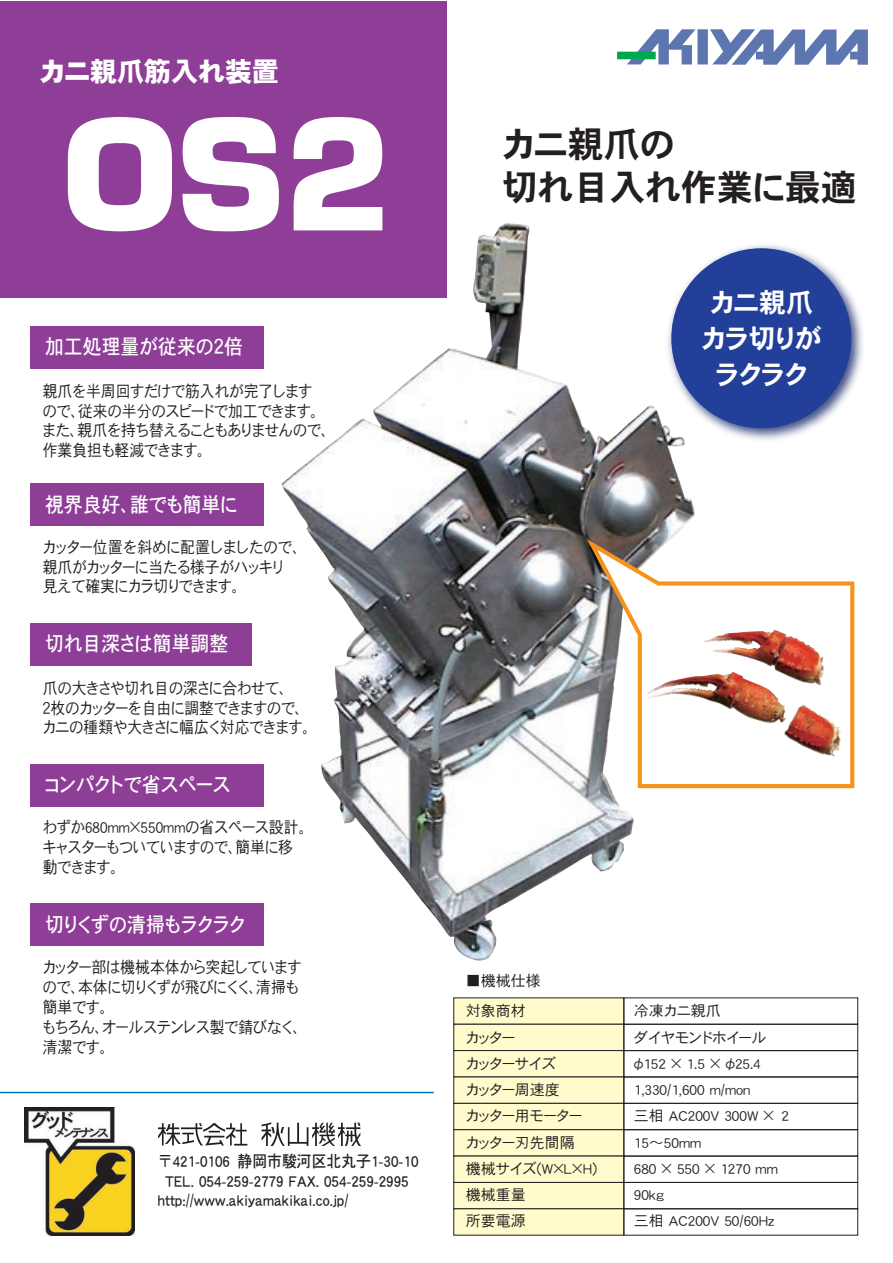
<style>
.page{position:relative;width:893px;height:1263px;background:#fff}
.page>*{position:absolute;margin:0;border:0;box-sizing:border-box;transform-origin:0 0}
.t1{font:700 150px "Eurostile";color:#fff}
.t2{font:36px/43.2px "DFHS Gothic Std W7";letter-spacing:-.01em;color:#231f20}
.t3{font:27px/36px "DFHS Gothic Std W7";letter-spacing:-.13em;color:#fff;text-align:center}
.t4{font:27px "DFHS Gothic Std W9";color:#fff}
.t5{font:21px "DFHS Gothic Std W5";color:#fff;scale:.9 1}
.t6{font:21px "DFHS Gothic Std W5";letter-spacing:-.135em;color:#fff;scale:.9 1}
.t7{font:21px "DFHS Gothic Std W5";letter-spacing:-.095em;color:#fff;scale:.9 1}
.t8{font:21px "DFHS Gothic Std W5";letter-spacing:-.01em;color:#fff;scale:.9 1}
.t9{font:16.5px/19.8px "DFHS Gothic Std W3";letter-spacing:-.065em;color:#231f20;scale:.9 1}
.t10{font:16.5px "DFHS Gothic Std W5";color:#231f20;scale:.9 1}
.t11{font:16.5px "DFHS Gothic Std W3";letter-spacing:-.04em;color:#231f20;scale:.9 1}
.t12{font:15px/26.2px "DFHS Gothic Std W3";color:#231f20}
.t13{font:15px/26.2px "DFHS Gothic Std W3";letter-spacing:-.08em;color:#231f20}
</style>
<div class="page">
<img style="left:24px;top:1108px;width:110px;height:127px">
<hr style="left:0;top:1092px;width:434px;height:1px;background:#0072bc">
<img style="left:617px;top:29px;width:251px;height:36px">
<img style="left:158px;top:1122px;width:203px;height:24px">
<div style="left:0;top:1px;width:446px;height:296px;background:#8f3e97"></div>
<img style="left:281px;top:227px;width:414px;height:734px">
<img style="left:662px;top:238px;width:201px;height:209px">
<div style="left:671px;top:248px;width:180px;height:180px;background:#223f99;border-radius:50%"></div>
<div style="left:30px;top:764px;width:234px;height:42px;background:#8f3e97"></div>
<div style="left:30px;top:326px;width:234px;height:42px;background:#8f3e97"></div>
<div style="left:30px;top:903px;width:234px;height:43px;background:#8f3e97"></div>
<div style="left:30px;top:483px;width:234px;height:43px;background:#8f3e97"></div>
<div style="left:30px;top:623px;width:221px;height:42px;background:#8f3e97"></div>
<div style="left:453px;top:997px;width:171px;height:27px;background:#fffbcc"></div>
<div style="left:453px;top:1024px;width:171px;height:27px;background:#fffbcc;border:1px solid #231f20"></div>
<div style="left:623px;top:1024px;width:235px;height:27px;border:1px solid #231f20"></div>
<div style="left:453px;top:1050px;width:171px;height:27px;background:#fffbcc;border:1px solid #231f20"></div>
<div style="left:623px;top:1050px;width:235px;height:27px;border:1px solid #231f20"></div>
<div style="left:453px;top:1076px;width:171px;height:28px;background:#fffbcc;border:1px solid #231f20"></div>
<div style="left:623px;top:1076px;width:235px;height:28px;border:1px solid #231f20"></div>
<div style="left:453px;top:1103px;width:171px;height:27px;background:#fffbcc;border:1px solid #231f20"></div>
<div style="left:623px;top:1103px;width:235px;height:27px;border:1px solid #231f20"></div>
<div style="left:453px;top:1129px;width:171px;height:27px;background:#fffbcc;border:1px solid #231f20"></div>
<div style="left:623px;top:1129px;width:235px;height:27px;border:1px solid #231f20"></div>
<div style="left:453px;top:1156px;width:171px;height:27px;background:#fffbcc"></div>
<div style="left:623px;top:1156px;width:235px;height:27px;border:1px solid #231f20"></div>
<div style="left:453px;top:1182px;width:171px;height:27px;background:#fffbcc;border:1px solid #231f20"></div>
<div style="left:623px;top:1182px;width:235px;height:27px;border:1px solid #231f20"></div>
<div style="left:453px;top:1208px;width:171px;height:27px;background:#fffbcc;border:1px solid #231f20"></div>
<div style="left:623px;top:1208px;width:235px;height:27px;border:1px solid #231f20"></div>
<svg style="left:586px;top:539px;width:269px;height:251px"></svg>
<img style="left:646px;top:630px;width:179px;height:65px">
<h3 class="t4" style="left:39px;top:57px;width:241px">カニ親爪筋入れ装置</h3>
<h1 class="t1" style="left:63px;top:82px;width:331px">OS2</h1>
<p class="t5" style="left:45px;top:335px;width:221px">加工処理量が従来の２倍</p>
<p class="t11" style="left:43px;top:382px;width:302px">親爪を半周回すだけで筋入れが完了します</p>
<p class="t9" style="left:42px;top:400px;width:328px">ので、従来の半分のスピードで加工できます。また、親爪を持ち替えることもありませんので、作業負担も軽減できます。</p>
<p class="t8" style="left:45px;top:493px;width:216px">視界良好、誰でも簡単に</p>
<p class="t9" style="left:42px;top:537px;width:296px">カッター位置を斜めに配置しましたので、親爪がカッターに当たる様子がハッキリ<br>見えて確実にカラ切りできます。</p>
<p class="t5" style="left:45px;top:632px;width:205px">切れ目深さは簡単調整</p>
<p class="t9" style="left:39px;top:678px;width:310px">爪の大きさや切れ目の深さに合わせて、<br>２枚のカッターを自由に調整できますので、カニの種類や大きさに幅広く対応できます。</p>
<p class="t7" style="left:43px;top:773px;width:211px">コンパクトで省スペース</p>
<p class="t9" style="left:42px;top:817px;width:303px">わずか680mm×550mmの省スペース設計。キャスターもついていますので、簡単に移<br>動できます。</p>
<p class="t6" style="left:45px;top:913px;width:226px">切りくずの清掃もラクラク</p>
<p class="t9" style="left:41px;top:957px;width:297px">カッター部は機械本体から突起していますので、本体に切りくずが飛びにくく、清掃も簡単です。<br>もちろん、オールステンレス製で錆びなく、清潔です。</p>
<p class="t10" style="left:158px;top:1152px;width:291px">〒421-0106　静岡市駿河区北丸子1-30-10</p>
<p class="t10" style="left:165px;top:1172px;width:272px">TEL. 054-259-2779 FAX. 054-259-2995</p>
<p class="t10" style="left:158px;top:1191px;width:213px">http://www.akiyamakikai.co.jp/</p>
<h2 class="t2" style="left:502px;top:122px;width:357px">カニ親爪の<br>切れ目入れ作業に最適</h2>
<h3 class="t3" style="left:701px;top:284px;width:122px">カニ親爪カラ切りが</h3>
<h3 class="t3" style="left:713px;top:356px;width:98px">ラクラク</h3>
<p class="t12" style="left:466px;top:967px;width:76px">■機械仕様</p>
<p class="t13" style="left:465px;top:997px;width:133px">対象商材<br>カッター<br>カッターサイズ<br>カッター周速度<br>カッター用モーターカッター刃先間隔<br>機械サイズ(W×L×H)機械重量<br>所要電源</p>
<p class="t12" style="left:631px;top:997px;width:160px">冷凍カニ親爪<br>ダイヤモンドホイールφ152 × 1.5 ×φ25.4<br>1,330/1,600 m/mon<br>三相 AC200V 300W × 2<br>15～50mm<br>680 × 550 × 1270 mm<br>90kg<br>三相 AC200V 50/60Hz</p>
</div>
